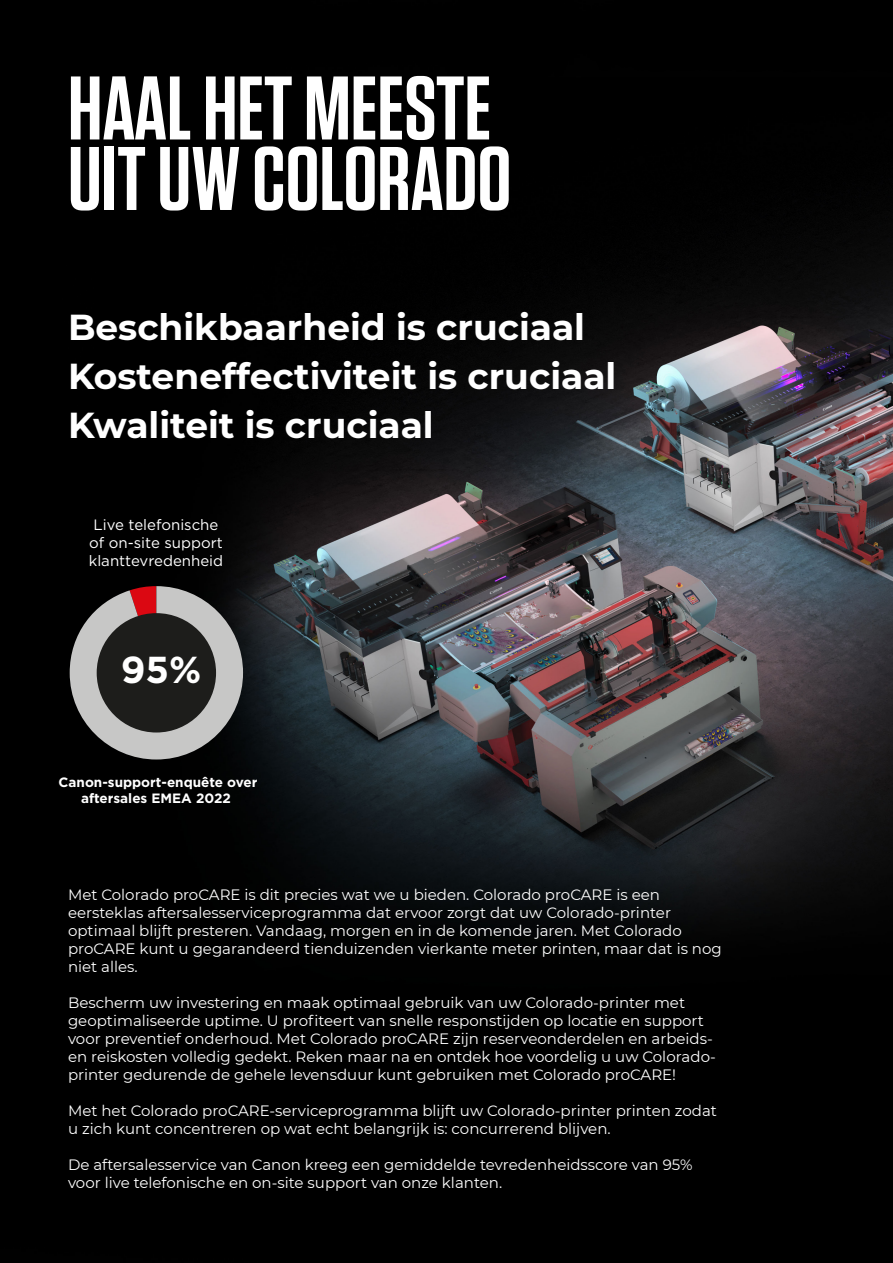
<style>
.page{position:relative;width:893px;height:1263px;background:#fff}
.page>*{position:absolute;margin:0;border:0;box-sizing:border-box;transform-origin:0 0}
.t1{font:600 90px/70.5px "Tungsten";color:#fff}
.t2{font:700 37.5px "Gotham";color:#fff}
.Sub_Title{font:700 36px "Montserrat";color:#fff}
.Body_tekst{font:15px/18px "Montserrat";color:#fff}
.t3{font:15px/18px "Gotham";color:#fff;text-align:center}
.t4{font:700 13.5px/16.2px "Gotham";color:#fff;text-align:center}
</style>
<div class="page">
<img style="left:0;top:0;width:893px;height:1263px">
<svg style="left:70px;top:586px;width:173px;height:173px;background:#847e7e"></svg>
<div style="left:97px;top:613px;width:119px;height:119px;background:#1d1d1b;border-radius:50%"></div>
<p class="t1" style="left:68px;top:75px;width:445px">HAAL HET MEESTE<br>UIT UW COLORADO</p>
<p class="Sub_Title" style="left:68px;top:301px;width:519px">Beschikbaarheid is cruciaal</p>
<p class="Sub_Title" style="left:68px;top:350px;width:550px">Kosteneffectiviteit is cruciaal</p>
<p class="Sub_Title" style="left:68px;top:399px;width:367px">Kwaliteit is cruciaal</p>
<p class="t3" style="left:89px;top:515px;width:136px">Live telefonische of on-site support klanttevredenheid</p>
<p class="t2" style="left:121px;top:645px;width:82px">95%</p>
<p class="t4" style="left:59px;top:774px;width:200px">Canon-support-enquête over aftersales EMEA 2022</p>
<p class="Body_tekst" style="left:68px;top:885px;width:655px">Met Colorado proCARE is dit precies wat we u bieden. Colorado proCARE is een eersteklas aftersalesserviceprogramma dat ervoor zorgt dat uw Colorado-printer optimaal blijft presteren. Vandaag, morgen en in de komende jaren. Met Colorado proCARE kunt u gegarandeerd tienduizenden vierkante meter printen, maar dat is nog niet alles.</p>
<p class="Body_tekst" style="left:68px;top:993px;width:649px">Bescherm uw investering en maak optimaal gebruik van uw Colorado-printer met geoptimaliseerde uptime. U profiteert van snelle responstijden op locatie en support voor preventief onderhoud. Met Colorado proCARE zijn reserveonderdelen en arbeids&shy;en reiskosten volledig gedekt. Reken maar na en ontdek hoe voordelig u uw Colorado&shy;printer gedurende de gehele levensduur kunt gebruiken met Colorado proCARE!</p>
<p class="Body_tekst" style="left:68px;top:1101px;width:650px">Met het Colorado proCARE-serviceprogramma blijft uw Colorado-printer printen zodat u zich kunt concentreren op wat echt belangrijk is: concurrerend blijven.</p>
<p class="Body_tekst" style="left:68px;top:1155px;width:626px">De aftersalesservice van Canon kreeg een gemiddelde tevredenheidsscore van 95% voor live telefonische en on-site support van onze klanten.</p>
</div>
